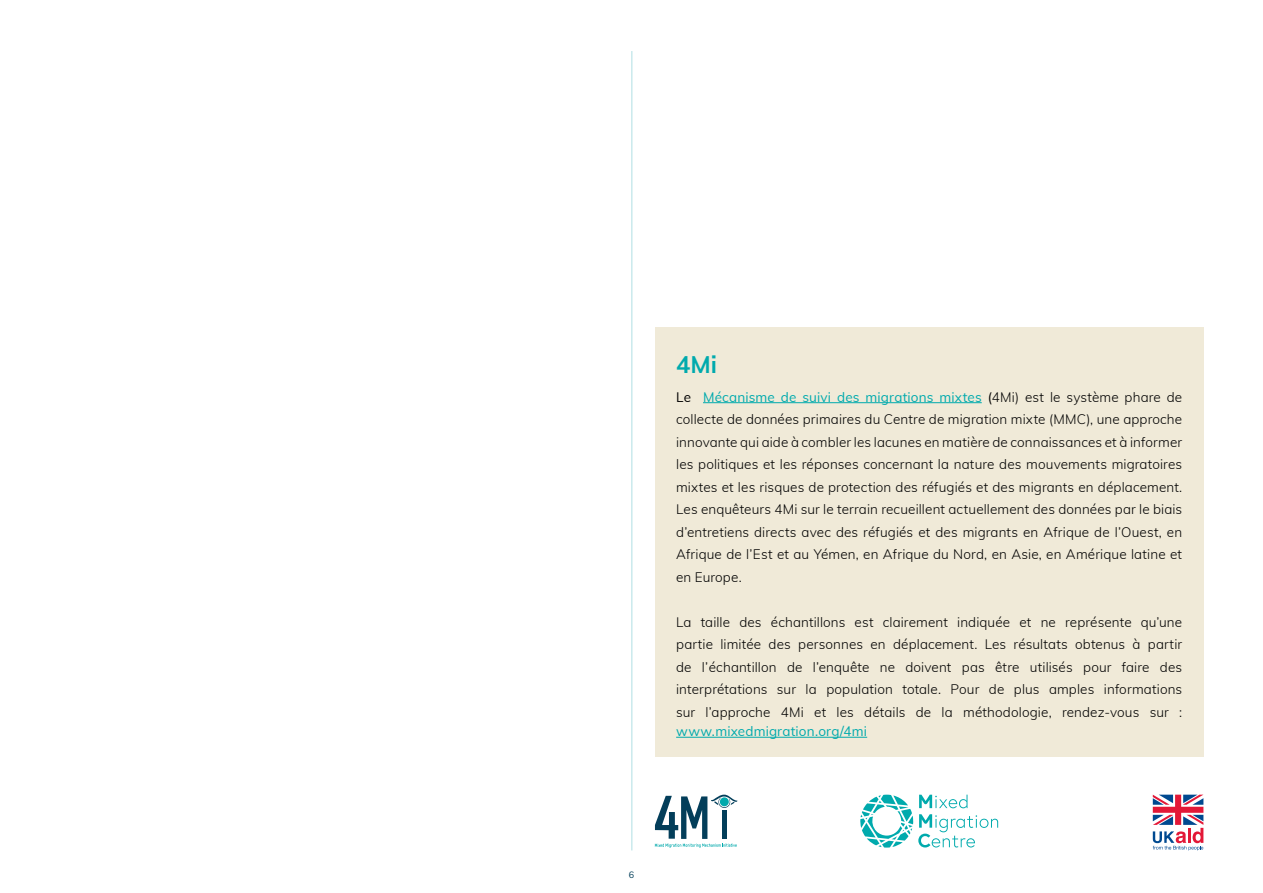
<style>
.page{position:relative;width:1263px;height:893px;background:#fff}
.page>*{position:absolute;margin:0;border:0;box-sizing:border-box;transform-origin:0 0}
.t1{font:700 24px "Muli";color:#00aaad}
.t2{font:300 13.5px/22.5px "Muli";letter-spacing:.01em;color:#000;text-align:justify}
.t3{font:13.5px "Muli";letter-spacing:.01em;color:#00aaad}
.t4{font:9px "Muli";color:#003d58}
.s1{font-weight:400}
.s2{font-weight:400;color:#00aaad}
</style>
<div class="page">
<hr style="left:631px;top:51px;width:1px;height:799px;background:#afdfe4">
<div style="left:655px;top:327px;width:548px;height:430px;background:#f0ead8"></div>
<hr style="left:703px;top:402px;width:279px;height:1px;background:#00aaad">
<hr style="left:676px;top:737px;width:191px;height:1px;background:#00aaad">
<svg style="left:860px;top:795px;width:138px;height:53px"></svg>
<svg style="left:655px;top:795px;width:82px;height:53px"></svg>
<div style="left:722px;top:810px;width:5px;height:29px;background:#033e5a"></div>
<svg style="left:1153px;top:795px;width:50px;height:55px"></svg>
<h1 class="t1" style="left:676px;top:347px;width:42px">4Mi</h1>
<p class="t2" style="left:676px;top:385px;width:508px"><span class="s1">Le</span> <span class="s2">Mécanisme de suivi des migrations mixtes</span> <span class="s1">(</span>4Mi) est le système phare de collecte de données primaires du Centre de migration mixte (MMC), une approche innovante qui aide à combler les lacunes en matière de connaissances et à informer les politiques et les réponses concernant la nature des mouvements migratoires mixtes et les risques de protection des réfugiés et des migrants en déplacement.<br>Les enquêteurs 4Mi sur le terrain recueillent actuellement des données par le biais d’entretiens directs avec des réfugiés et des migrants en Afrique de l’Ouest, en Afrique de l’Est et au Yémen, en Afrique du Nord, en Asie, en Amérique latine et en Europe.</p>
<p class="t2" style="left:676px;top:610px;width:508px">La taille des échantillons est clairement indiquée et ne représente qu’une partie limitée des personnes en déplacement. Les résultats obtenus à partir de l’échantillon de l’enquête ne doivent pas être utilisés pour faire des interprétations sur la population totale. Pour de plus amples informations sur l’approche 4Mi et les détails de la méthodologie, rendez-vous sur :</p>
<p class="t3" style="left:676px;top:722px;width:193px">www.mixedmigration.org/4mi</p>
<p class="t4" style="left:629px;top:868px;width:7px">6</p>
</div>
